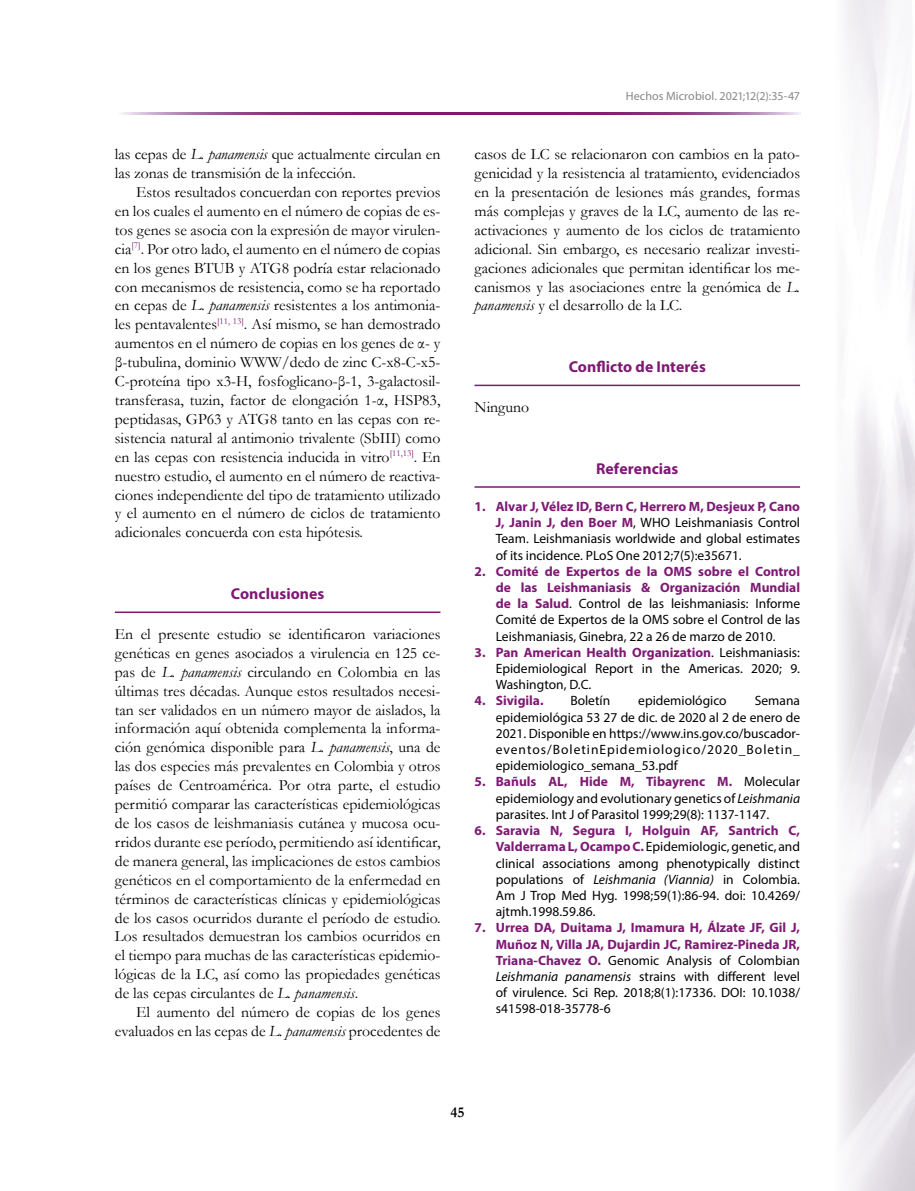
<style>
.page{position:relative;width:915px;height:1191px;background:#fff}
.page>*{position:absolute;margin:0;border:0;box-sizing:border-box;transform-origin:0 0}
.t1{font:15.75px/18.9px "Garamond";color:#000;text-align:justify}
.t2{font:700 15.75px "Myriad Pro";letter-spacing:.005em;color:#7e1974}
.t3{font:700 15px "Garamond";color:#000}
.t4{font:13.5px/16.2px "Myriad Pro";color:#000;text-align:justify}
.t5{font:700 13.5px "Myriad Pro";color:#7e1974}
.t6{font:12px "Myriad Pro";letter-spacing:.005em;color:#878787}
.s1{font-style:italic}
.s2{font-weight:700;color:#7e1974}
</style>
<div class="page">
<img style="left:840px;top:0;width:74px;height:1191px">
<svg style="left:121px;top:112px;width:678px;height:2px"></svg>
<hr style="left:115px;top:611px;width:325px;height:2px;background:#7e1974">
<hr style="left:474px;top:384px;width:325px;height:2px;background:#7e1974">
<hr style="left:474px;top:486px;width:325px;height:2px;background:#7e1974">
<p class="t1" style="left:115px;top:144px;width:327px">las cepas de <span class="s1">L. panamensis</span> que actualmente circulan en las zonas de transmisión de la infección.</p>
<p class="t1" style="left:115px;top:182px;width:327px;text-indent:21px">Estos resultados concuerdan con reportes previos en los cuales el aumento en el número de copias de es&shy;tos genes se asocia con la expresión de mayor virulen&shy;cia<sup>[7]</sup>. Por otro lado, el aumento en el número de copias en los genes BTUB y ATG8 podría estar relacionado con mecanismos de resistencia, como se ha reportado en cepas de <span class="s1">L. panamensis</span> resistentes a los antimonia&shy;les pentavalentes<sup>[11,</sup> <sup>13]</sup>. Así mismo, se han demostrado aumentos en el número de copias en los genes de α- y β-tubulina, dominio WWW/dedo de zinc C-x8-C-x5- C-proteína tipo x3-H, fosfoglicano-β-1, 3-galactosil&shy;transferasa, tuzin, factor de elongación 1-α, HSP83, peptidasas, GP63 y ATG8 tanto en las cepas con re&shy;sistencia natural al antimonio trivalente (SbIII) como en las cepas con resistencia inducida in vitro<sup>[11,13]</sup>. En nuestro estudio, el aumento en el número de reactiva&shy;ciones independiente del tipo de tratamiento utilizado y el aumento en el número de ciclos de tratamiento adicionales concuerda con esta hipótesis.</p>
<p class="t2" style="left:231px;top:583px;width:95px">Conclusiones</p>
<p class="t1" style="left:115px;top:624px;width:327px">En el presente estudio se identificaron variaciones genéticas en genes asociados a virulencia en 125 ce&shy;pas de <span class="s1">L. panamensis</span> circulando en Colombia en las últimas tres décadas. Aunque estos resultados necesi&shy;tan ser validados en un número mayor de aislados, la información aquí obtenida complementa la informa&shy;ción genómica disponible para <span class="s1">L. panamensis</span>, una de las dos especies más prevalentes en Colombia y otros países de Centroamérica. Por otra parte, el estudio permitió comparar las características epidemiológicas de los casos de leishmaniasis cutánea y mucosa ocu&shy;rridos durante ese período, permitiendo así identificar, de manera general, las implicaciones de estos cambios genéticos en el comportamiento de la enfermedad en términos de características clínicas y epidemiológicas de los casos ocurridos durante el período de estudio.<br>Los resultados demuestran los cambios ocurridos en el tiempo para muchas de las características epidemio&shy;lógicas de la LC, así como las propiedades genéticas de las cepas circulantes de <span class="s1">L. panamensis</span>.</p>
<p class="t1" style="left:115px;top:1002px;width:327px;text-align:right">El aumento del número de copias de los genes evaluados en las cepas de <span class="s1">L. panamensis</span> procedentes de</p>
<p class="t6" style="left:625px;top:89px;width:176px">Hechos Microbiol. 2021;12(2):35-47</p>
<p class="t1" style="left:474px;top:144px;width:327px">casos de LC se relacionaron con cambios en la pato&shy;genicidad y la resistencia al tratamiento, evidenciados en la presentación de lesiones más grandes, formas más complejas y graves de la LC, aumento de las re&shy;activaciones y aumento de los ciclos de tratamiento adicional. Sin embargo, es necesario realizar investi&shy;gaciones adicionales que permitan identificar los me&shy;canismos y las asociaciones entre la genómica de <span class="s1">L. panamensis</span> y el desarrollo de la LC.</p>
<p class="t1" style="left:474px;top:397px;width:56px">Ninguno</p>
<p class="t2" style="left:568px;top:356px;width:139px">Conflicto de Interés</p>
<p class="t2" style="left:596px;top:458px;width:84px">Referencias</p>
<p class="t4" style="left:495px;top:498px;width:306px;text-indent:-21px"><span class="s2">1. Alvar J, Vélez ID, Bern C, Herrero M, Desjeux P, Cano J, Janin J, den Boer M</span>, WHO Leishmaniasis Control Team. Leishmaniasis worldwide and global estimates of its incidence. PLoS One 2012;7(5):e35671.</p>
<p class="t4" style="left:495px;top:563px;width:306px;text-indent:-21px"><span class="s2">2. Comité de Expertos de la OMS sobre el Control de las Leishmaniasis &amp; Organización Mundial de la Salud</span>. Control de las leishmaniasis: Informe Comité de Expertos de la OMS sobre el Control de las Leishmaniasis, Ginebra, 22 a 26 de marzo de 2010.</p>
<p class="t4" style="left:495px;top:644px;width:306px;text-indent:-21px"><span class="s2">3. Pan American Health Organization</span>. Leishmaniasis:<br>Epidemiological Report in the Americas. 2020; 9.<br>Washington, D.C.</p>
<p class="t5" style="left:474px;top:692px;width:71px">4. Sivigila.</p>
<p class="t4" style="left:570px;top:692px;width:41px">Boletín</p>
<p class="t4" style="left:638px;top:692px;width:90px">epidemiológico</p>
<p class="t4" style="left:495px;top:692px;width:306px;text-indent:259px">Semana epidemiológica 53 27 de dic. de 2020 al 2 de enero de 2021. Disponible en https://www.ins.gov.co/buscador&shy;eventos/BoletinEpidemiologico/2020_Boletin_ epidemiologico_semana_53.pdf</p>
<p class="t4" style="left:495px;top:773px;width:306px;text-indent:-21px"><span class="s2">5. Bañuls AL, Hide M, Tibayrenc M.</span> Molecular epidemiology and evolutionary genetics of <span class="s1">Leishmania </span>parasites. Int J of Parasitol 1999;29(8): 1137-1147.</p>
<p class="t4" style="left:495px;top:822px;width:306px;text-indent:-21px"><span class="s2">6. Saravia N, Segura I, Holguin AF, Santrich C, Valderrama L, Ocampo C.</span> Epidemiologic, genetic, and clinical associations among phenotypically distinct populations of <span class="s1">Leishmania (Viannia)</span> in Colombia.<br>Am J Trop Med Hyg. 1998;59(1):86-94. doi: 10.4269/ ajtmh.1998.59.86.</p>
<p class="t4" style="left:495px;top:919px;width:306px;text-indent:-21px"><span class="s2">7. Urrea DA, Duitama J, Imamura H, Álzate JF, Gil J, Muñoz N, Villa JA, Dujardin JC, Ramirez-Pineda JR, Triana-Chavez O.</span> Genomic Analysis of Colombian <span class="s1">Leishmania panamensis</span> strains with different level of virulence. Sci Rep. 2018;8(1):17336. DOI: 10.1038/ s41598-018-35778-6</p>
<p class="t3" style="left:450px;top:1102px;width:16px">45</p>
</div>
